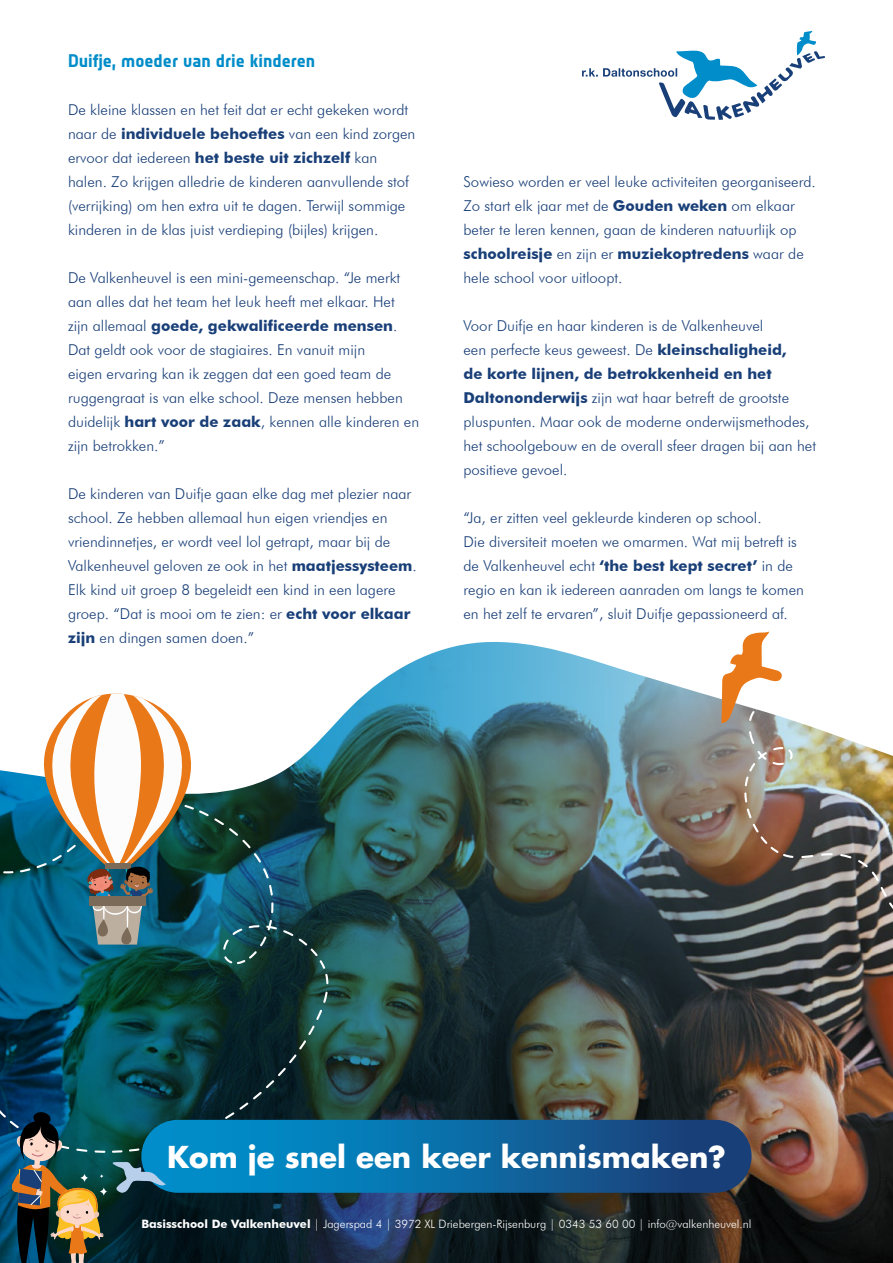
<style>
.page{position:relative;width:893px;height:1263px;background:#fff}
.page>*{position:absolute;margin:0;border:0;box-sizing:border-box;transform-origin:0 0}
.t1{font:700 29.4px "Futura Std";color:#fff}
.t2{font:700 18px "Notes Style";color:#018dc9}
.t3{font:300 15px/24px "Futura BT";color:#193f78}
.t4{font:300 11.55px "Futura BT";color:#fff}
.s1{font-weight:700}
</style>
<div class="page">
<img style="left:104px;top:797px;width:789px;height:466px">
<img style="left:329px;top:641px;width:392px;height:156px">
<svg style="left:0;top:730px;width:329px;height:424px;background:#10464e"></svg>
<svg style="left:14px;top:693px;width:281px;height:272px"></svg>
<div style="left:141px;top:1120px;width:611px;height:73px;background:linear-gradient(to right,#0099d5,#1c3c74);border-radius:36px"></div>
<svg style="left:111px;top:1162px;width:55px;height:31px;background:#42798f"></svg>
<svg style="left:0;top:1071px;width:104px;height:192px;background:#345658"></svg>
<svg style="left:100px;top:1187px;width:8px;height:9px"></svg>
<svg style="left:582px;top:31px;width:243px;height:89px"></svg>
<img style="left:721px;top:631px;width:172px;height:315px">
<p class="t2" style="left:68px;top:50px;width:249px">Duifje, moeder van drie kinderen</p>
<p class="t3" style="left:68px;top:97px;width:349px">De kleine klassen en het feit dat er echt gekeken wordt naar de <span class="s1">individuele behoeftes</span> van een kind zorgen ervoor dat iedereen <span class="s1">het beste uit zichzelf</span> kan halen. Zo krijgen alledrie de kinderen aanvullende stof (verrijking) om hen extra uit te dagen. Terwijl sommige kinderen in de klas juist verdieping (bijles) krijgen.</p>
<p class="t3" style="left:68px;top:265px;width:353px">De Valkenheuvel is een mini-gemeenschap. “Je merkt aan alles dat het team het leuk heeft met elkaar. Het<br>zijn allemaal <span class="s1">goede, gekwalificeerde mensen</span>.<br>Dat geldt ook voor de stagiaires. En vanuit mijn<br>eigen ervaring kan ik zeggen dat een goed team de ruggengraat is van elke school. Deze mensen hebben duidelijk <span class="s1">hart voor de zaak</span>, kennen alle kinderen en zijn betrokken.”</p>
<p class="t3" style="left:68px;top:481px;width:350px">De kinderen van Duifje gaan elke dag met plezier naar school. Ze hebben allemaal hun eigen vriendjes en vriendinnetjes, er wordt veel lol getrapt, maar bij de Valkenheuvel geloven ze ook in het <span class="s1">maatjessysteem</span>.<br>Elk kind uit groep 8 begeleidt een kind in een lagere groep. “Dat is mooi om te zien: er <span class="s1">echt voor elkaar zijn</span> en dingen samen doen.”</p>
<p class="t3" style="left:463px;top:169px;width:354px">Sowieso worden er veel leuke activiteiten georganiseerd.<br>Zo start elk jaar met de <span class="s1">Gouden weken</span> om elkaar beter te leren kennen, gaan de kinderen natuurlijk op <span class="s1">schoolreisje</span> en zijn er <span class="s1">muziekoptredens</span> waar de hele school voor uitloopt.</p>
<p class="t3" style="left:463px;top:313px;width:354px">Voor Duifje en haar kinderen is de Valkenheuvel<br>een perfecte keus geweest. De <span class="s1">kleinschaligheid,<br>de korte lijnen, de betrokkenheid en het Daltononderwijs</span> zijn wat haar betreft de grootste pluspunten. Maar ook de moderne onderwijsmethodes, het schoolgebouw en de overall sfeer dragen bij aan het positieve gevoel.</p>
<p class="t3" style="left:463px;top:505px;width:342px">“Ja, er zitten veel gekleurde kinderen op school.<br>Die diversiteit moeten we omarmen. Wat mij betreft is de Valkenheuvel echt <span class="s1">‘the best kept secret’</span> in de regio en kan ik iedereen aanraden om langs te komen en het zelf te ervaren”, sluit Duifje gepassioneerd af.</p>
<h1 class="t1" style="left:167px;top:1138px;width:560px">Kom je snel een keer kennismaken?</h1>
<p class="t4" style="left:141px;top:1216px;width:612px"><span class="s1">Basisschool De Valkenheuvel</span> | Jagerspad 4 | 3972 XL Driebergen-Rijsenburg | 0343 53 60 00 | info@valkenheuvel.nl</p>
</div>
